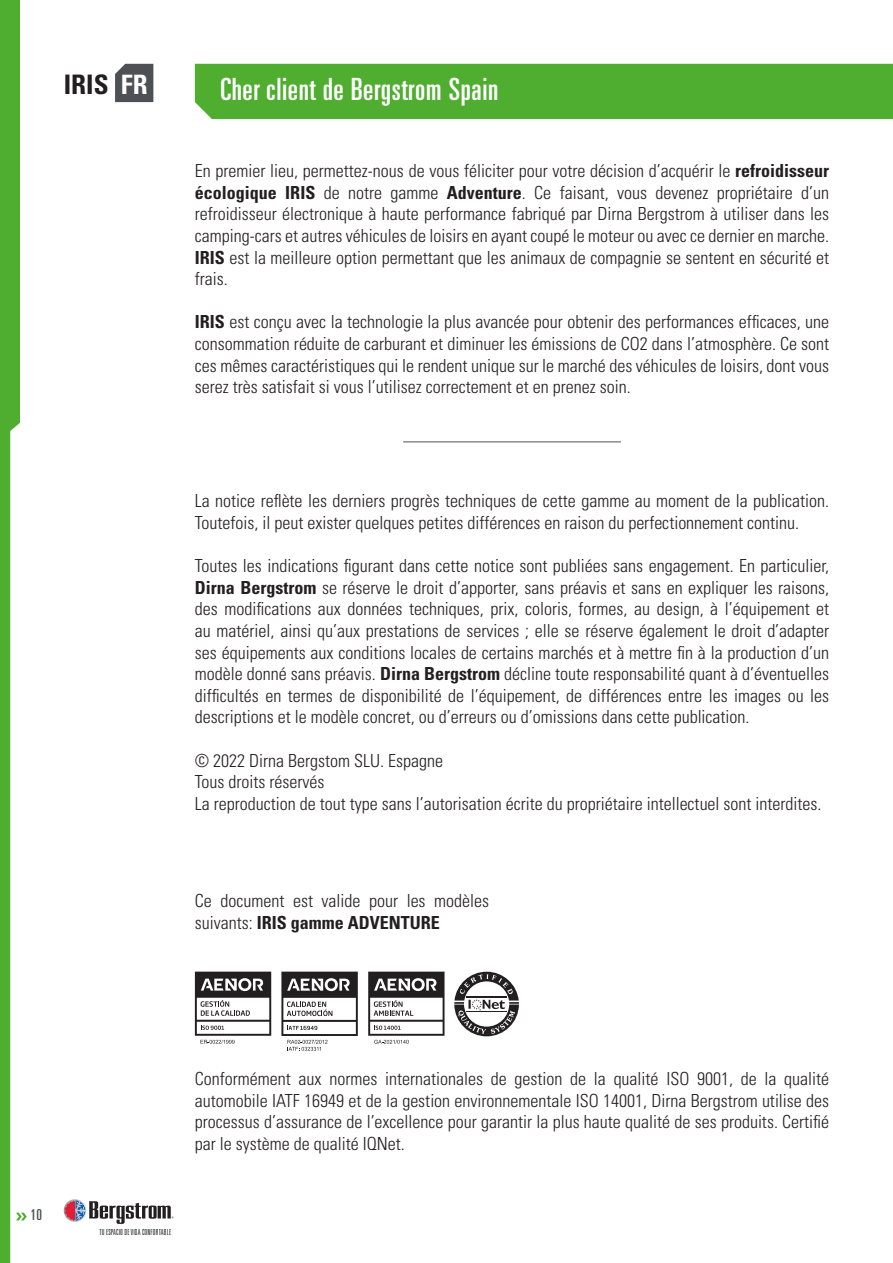
<style>
.page{position:relative;width:893px;height:1263px;background:#fff}
.page>*{position:absolute;margin:0;border:0;box-sizing:border-box;transform-origin:0 0}
.t1{font:ultra-condensed 30.6px "Univers LT Std";letter-spacing:.02em;color:#fff}
.t2{font:700 condensed 26.85px "Univers LT Std";color:#231f20}
.t3{font:700 condensed 26.7px "Univers LT Std";color:#fff}
.t4{font:300 condensed 18px/21.6px "Univers LT Std";color:#231f20;text-align:justify}
.t5{font:ultra-condensed 15px "Univers LT Std";color:#4d5055}
.t6{font:300 ultra-condensed 8.4px "Univers LT Std";letter-spacing:.02em;color:#231f20}
.s1{font-weight:700}
</style>
<div class="page">
<svg style="left:0;top:0;width:27px;height:1263px"></svg>
<svg style="left:64px;top:1199px;width:22px;height:23px"></svg>
<svg style="left:65px;top:1200px;width:109px;height:24px"></svg>
<svg style="left:115px;top:64px;width:38px;height:38px"></svg>
<div style="left:195px;top:64px;width:698px;height:55px;background:#4fad2f"></div>
<hr style="left:403px;top:441px;width:218px;height:1px;background:#4d5055">
<svg style="left:454px;top:972px;width:65px;height:64px"></svg>
<svg style="left:195px;top:972px;width:76px;height:72px"></svg>
<svg style="left:368px;top:972px;width:77px;height:72px"></svg>
<svg style="left:281px;top:972px;width:77px;height:79px"></svg>
<p class="t2" style="left:64px;top:68px;width:46px">IRIS</p>
<p class="t3" style="left:121px;top:68px;width:28px">FR</p>
<p class="t1" style="left:220px;top:71px;width:179px">TROUBLESHOOTING</p>
<p class="t1" style="left:220px;top:71px;width:279px">Cher client de Bergstrom Spain</p>
<p class="t1" style="left:220px;top:71px;width:332px">Estimado cliente de Bergstrom Spain</p>
<p class="t4" style="left:195px;top:160px;width:636px">En premier lieu, permettez-nous de vous féliciter pour votre décision d’acquérir le <span class="s1">refroidisseur écologique IRIS</span> de notre gamme <span class="s1">Adventure</span>. Ce faisant, vous devenez propriétaire d’un refroidisseur électronique à haute performance fabriqué par Dirna Bergstrom à utiliser dans les camping-cars et autres véhicules de loisirs en ayant coupé le moteur ou avec ce dernier en marche.<br><span class="s1">IRIS</span> est la meilleure option permettant que les animaux de compagnie se sentent en sécurité et frais.</p>
<p class="t4" style="left:195px;top:311px;width:636px"><span class="s1">IRIS</span> est conçu avec la technologie la plus avancée pour obtenir des performances efficaces, une consommation réduite de carburant et diminuer les émissions de CO2 dans l’atmosphère. Ce sont ces mêmes caractéristiques qui le rendent unique sur le marché des véhicules de loisirs, dont vous serez très satisfait si vous l’utilisez correctement et en prenez soin.</p>
<p class="t4" style="left:195px;top:490px;width:636px">La notice reflète les derniers progrès techniques de cette gamme au moment de la publication.<br>Toutefois, il peut exister quelques petites différences en raison du perfectionnement continu.</p>
<p class="t4" style="left:195px;top:555px;width:636px">Toutes les indications figurant dans cette notice sont publiées sans engagement. En particulier, <span class="s1">Dirna Bergstrom</span> se réserve le droit d’apporter, sans préavis et sans en expliquer les raisons, des modifications aux données techniques, prix, coloris, formes, au design, à l’équipement et au matériel, ainsi qu’aux prestations de services ; elle se réserve également le droit d’adapter ses équipements aux conditions locales de certains marchés et à mettre fin à la production d’un modèle donné sans préavis. <span class="s1">Dirna Bergstrom</span> décline toute responsabilité quant à d’éventuelles difficultés en termes de disponibilité de l’équipement, de différences entre les images ou les descriptions et le modèle concret, ou d’erreurs ou d’omissions dans cette publication.</p>
<p class="t4" style="left:195px;top:749px;width:250px">© 2022 Dirna Bergstom SLU. Espagne</p>
<p class="t4" style="left:195px;top:771px;width:131px">Tous droits réservés</p>
<p class="t4" style="left:195px;top:793px;width:628px">La reproduction de tout type sans l’autorisation écrite du propriétaire intellectuel sont interdites.</p>
<p class="t4" style="left:195px;top:890px;width:296px">Ce document est valide pour les modèles suivants: <span class="s1">IRIS gamme ADVENTURE</span></p>
<p class="t5" style="left:30px;top:1206px;width:13px">10</p>
<p class="t4" style="left:195px;top:1068px;width:636px">Conformément aux normes internationales de gestion de la qualité ISO 9001, de la qualité automobile IATF 16949 et de la gestion environnementale ISO 14001, Dirna Bergstrom utilise des processus d’assurance de l’excellence pour garantir la plus haute qualité de ses produits. Certifié par le système de qualité IQNet.</p>
<p class="t6" style="left:100px;top:1228px;width:73px">TU ESPACIO DE VIDA CONFORTABLE</p>
</div>
